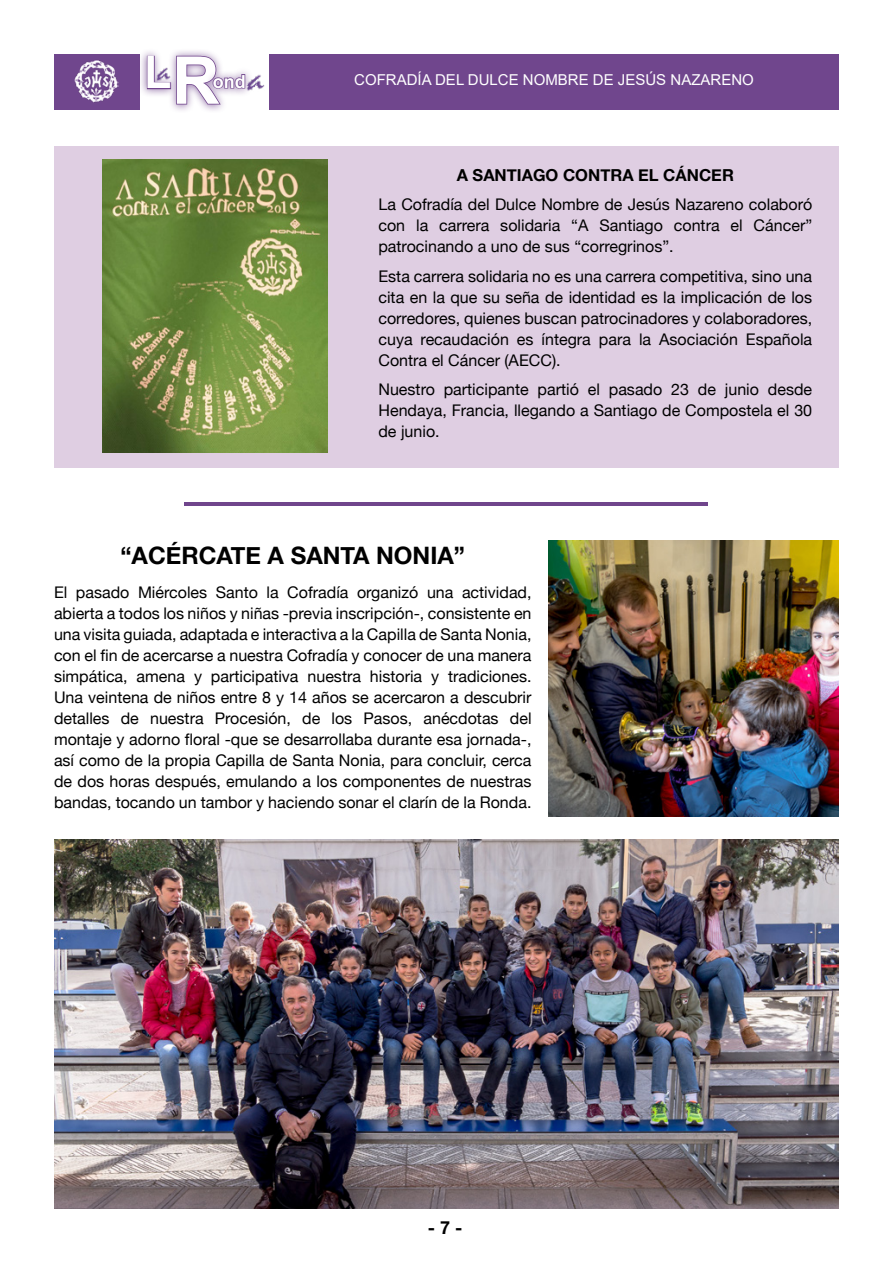
<style>
.page{position:relative;width:893px;height:1263px;background:#fff}
.page>*{position:absolute;margin:0;border:0;box-sizing:border-box;transform-origin:0 0}
.t1{font:700 45px "Arial";color:#fff}
.t2{font:700 24px "Helvetica Neue";color:#000}
.t3{font:700 18px "Arial";color:#fff}
.t4{font:700 18px "Helvetica Neue";color:#000}
.t5{font:700 16.5px "Helvetica Neue";color:#000}
.t6{font:16.05px/21px "Helvetica Neue";color:#000;text-align:justify}
.t7{font:15px "Arial";color:#fff}
.s1{font-size:66px}
</style>
<div class="page">
<div style="left:269px;top:54px;width:570px;height:55px;background:#70468d"></div>
<div style="left:54px;top:54px;width:85px;height:55px;background:#70468d"></div>
<img style="left:74px;top:60px;width:45px;height:43px">
<div style="left:139px;top:48px;width:40px;height:50px;background:#70458c;opacity:.75"></div>
<div style="left:168px;top:49px;width:60px;height:64px;background:#70458c;opacity:.75"></div>
<svg style="left:146px;top:55px;width:100px;height:51px"></svg>
<div style="left:54px;top:146px;width:785px;height:322px;background:#dfcee2"></div>
<img style="left:246px;top:75px;width:18px;height:17px">
<img style="left:102px;top:159px;width:225px;height:294px">
<hr style="left:185px;top:502px;width:523px;height:4px;background:#70458c">
<img style="left:54px;top:840px;width:785px;height:369px">
<img style="left:549px;top:540px;width:290px;height:277px">
<h1 class="t1" style="left:144px;top:41px;width:77px">L<span class="s1">R</span></h1>
<p class="t3" style="left:213px;top:69px;width:34px">ond</p>
<p class="t7" style="left:354px;top:70px;width:401px">COFRADÍA DEL DULCE NOMBRE DE JESÚS NAZARENO</p>
<p class="t5" style="left:457px;top:164px;width:279px">A SANTIAGO CONTRA EL CÁNCER</p>
<p class="t6" style="left:378px;top:194px;width:435px">La Cofradía del Dulce Nombre de Jesús Nazareno colaboró con la carrera solidaria “A Santiago contra el Cáncer” patrocinando a uno de sus “corregrinos”.</p>
<p class="t6" style="left:378px;top:265px;width:435px">Esta carrera solidaria no es una carrera competitiva, sino una cita en la que su seña de identidad es la implicación de los corredores, quienes buscan patrocinadores y colaboradores, cuya recaudación es íntegra para la Asociación Española Contra el Cáncer (AECC).</p>
<p class="t6" style="left:378px;top:379px;width:435px">Nuestro participante partió el pasado 23 de junio desde Hendaya, Francia, llegando a Santiago de Compostela el 30 de junio.</p>
<h2 class="t2" style="left:121px;top:540px;width:346px">“ACÉRCATE A SANTA NONIA”</h2>
<p class="t6" style="left:54px;top:582px;width:479px">El pasado Miércoles Santo la Cofradía organizó una actividad, abierta a todos los niños y niñas -previa inscripción-, consistente en una visita guiada, adaptada e interactiva a la Capilla de Santa Nonia, con el fin de acercarse a nuestra Cofradía y conocer de una manera simpática, amena y participativa nuestra historia y tradiciones.<br>Una veintena de niños entre 8 y 14 años se acercaron a descubrir detalles de nuestra Procesión, de los Pasos, anécdotas del montaje y adorno floral -que se desarrollaba durante esa jornada-, así como de la propia Capilla de Santa Nonia, para concluir, cerca de dos horas después, emulando a los componentes de nuestras bandas, tocando un tambor y haciendo sonar el clarín de la Ronda.</p>
<p class="t4" style="left:428px;top:1217px;width:36px">- 7 -</p>
</div>
